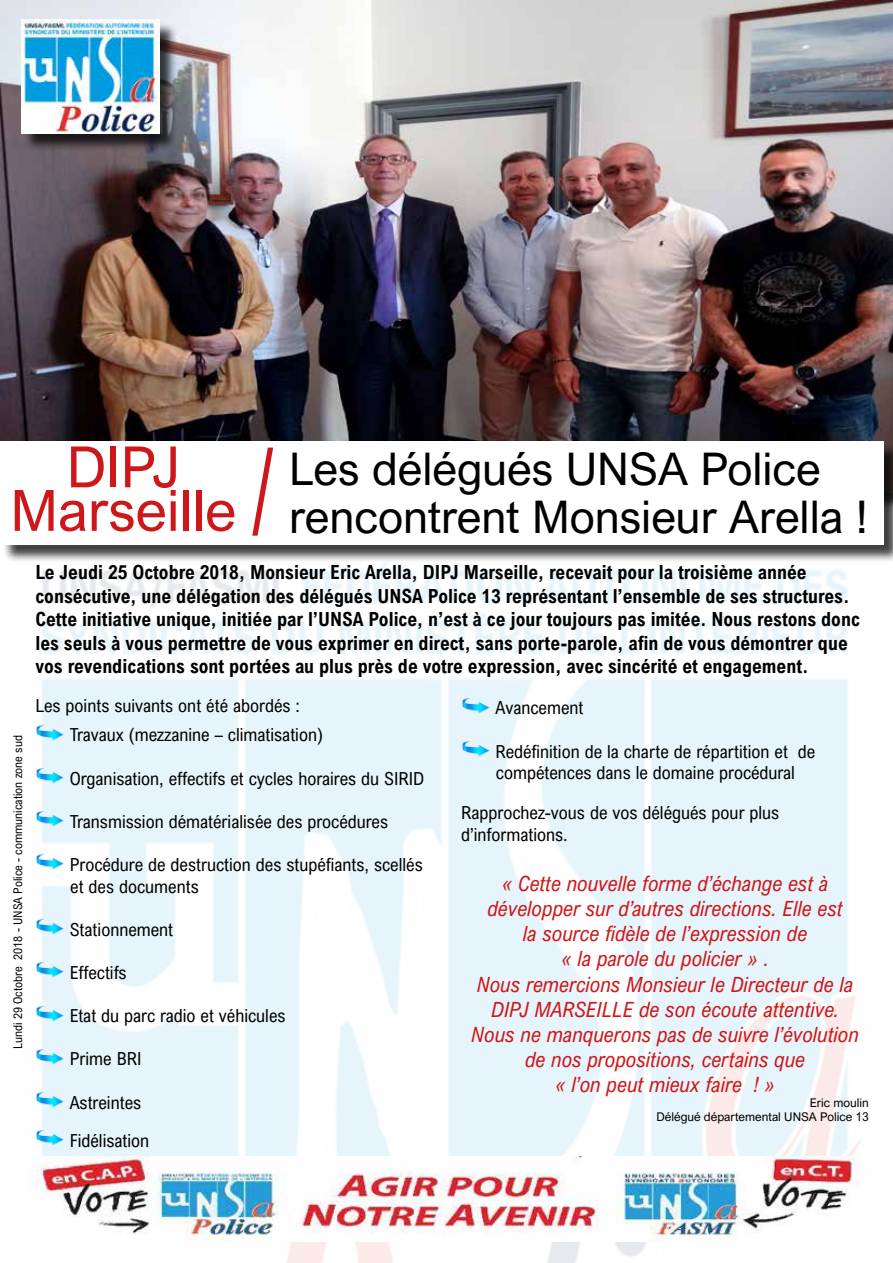
<style>
.page{position:relative;width:893px;height:1263px;background:#fff}
.page>*{position:absolute;margin:0;border:0;box-sizing:border-box;transform-origin:0 0}
.t1{font:118.95px "Arial Narrow";color:#cd171a;scale:.77 1}
.t2{font:57px/43.5px "Arial Nova";color:#cd171a;text-align:center}
.t3{font:45px "Arial Nova";color:#000}
.t4{font:italic 21px/25.2px "Arial Nova Cond";color:#cd171a;text-align:center}
.t5{font:700 19.5px/23.4px "Arial Nova Cond";color:#000}
.t6{font:18px/21.6px "Arial Nova Cond";color:#000}
.t7{font:12px "Arial Nova Cond";color:#000}
.t8{font:12px/14.4px "Arial Nova";color:#000;text-align:right}
</style>
<div class="page">
<img style="left:0;top:0;width:893px;height:443px">
<img style="left:41px;top:563px;width:820px;height:700px">
<div style="left:24px;top:22px;width:154px;height:130px;background:#000;opacity:.75"></div>
<img style="left:21px;top:20px;width:138px;height:113px">
<div style="left:2px;top:443px;width:891px;height:120px;background:#000;opacity:.75"></div>
<div style="left:0;top:441px;width:883px;height:103px;background:#fff"></div>
<img style="left:36px;top:724px;width:29px;height:17px">
<img style="left:36px;top:767px;width:29px;height:17px">
<img style="left:36px;top:811px;width:29px;height:17px">
<img style="left:36px;top:854px;width:29px;height:17px">
<img style="left:36px;top:919px;width:29px;height:17px">
<img style="left:36px;top:962px;width:29px;height:17px">
<img style="left:36px;top:1005px;width:29px;height:17px">
<img style="left:36px;top:1048px;width:29px;height:17px">
<img style="left:36px;top:1091px;width:29px;height:17px">
<img style="left:36px;top:1130px;width:29px;height:17px">
<img style="left:461px;top:697px;width:29px;height:17px">
<img style="left:461px;top:741px;width:29px;height:17px">
<img style="left:28px;top:1157px;width:833px;height:85px">
<h2 class="t2" style="left:10px;top:445px;width:228px">DIPJ<br>Marseille</h2>
<p class="t5" style="left:35px;top:560px;width:826px">Le Jeudi 25 Octobre 2018, Monsieur Eric Arella, DIPJ Marseille, recevait pour la troisième année consécutive, une délégation des délégués UNSA Police 13 représentant l’ensemble de ses structures.<br>Cette initiative unique, initiée par l’UNSA Police, n’est à ce jour toujours pas imitée. Nous restons donc les seuls à vous permettre de vous exprimer en direct, sans porte-parole, afin de vous démontrer que vos revendications sont portées au plus près de votre expression, avec sincérité et engagement.</p>
<h1 class="t1" style="left:252px;top:405px;width:29px">/</h1>
<h3 class="t3" style="left:289px;top:443px;width:533px">Les délégués UNSA Police</h3>
<h3 class="t3" style="left:289px;top:491px;width:580px">rencontrent Monsieur Arella !</h3>
<p class="t7" style="left:11px;top:1049px;width:315px;rotate:-90deg">Lundi 29 Octobre 2018 - UNSA Police - communication zone sud</p>
<p class="t6" style="left:70px;top:690px;width:255px;line-height:29.7px;text-indent:-34px">Les points suivants ont été abordés :<br>Travaux (mezzanine – climatisation)</p>
<p class="t6" style="left:70px;top:767px;width:356px">Organisation, effectifs et cycles horaires du SIRID</p>
<p class="t6" style="left:70px;top:810px;width:320px">Transmission dématérialisée des procédures</p>
<p class="t6" style="left:70px;top:853px;width:355px">Procédure de destruction des stupéfiants, scellés et des documents</p>
<p class="t6" style="left:70px;top:918px;width:105px">Stationnement</p>
<p class="t6" style="left:70px;top:961px;width:59px">Effectifs</p>
<p class="t6" style="left:70px;top:1005px;width:217px">Etat du parc radio et véhicules</p>
<p class="t6" style="left:70px;top:1048px;width:73px">Prime BRI</p>
<p class="t6" style="left:70px;top:1083px;width:81px;line-height:38.1px">Astreintes<br>Fidélisation</p>
<p class="t6" style="left:495px;top:697px;width:89px">Avancement</p>
<p class="t6" style="left:495px;top:740px;width:321px">Redéfinition de la charte de répartition et de compétences dans le domaine procédural</p>
<p class="t6" style="left:461px;top:802px;width:320px">Rapprochez-vous de vos délégués pour plus d’informations.</p>
<p class="t4" style="left:471px;top:870px;width:389px">« Cette nouvelle forme d’échange est à développer sur d’autres directions. Elle est<br>la source fidèle de l’expression de<br>« la parole du policier » .<br>Nous remercions Monsieur le Directeur de la DIPJ MARSEILLE de son écoute attentive.<br>Nous ne manquerons pas de suivre l’évolution de nos propositions, certains que<br>« l’on peut mieux faire ! »</p>
<p class="t8" style="left:656px;top:1095px;width:214px">Eric moulin<br>Délégué départemental UNSA Police 13</p>
</div>
